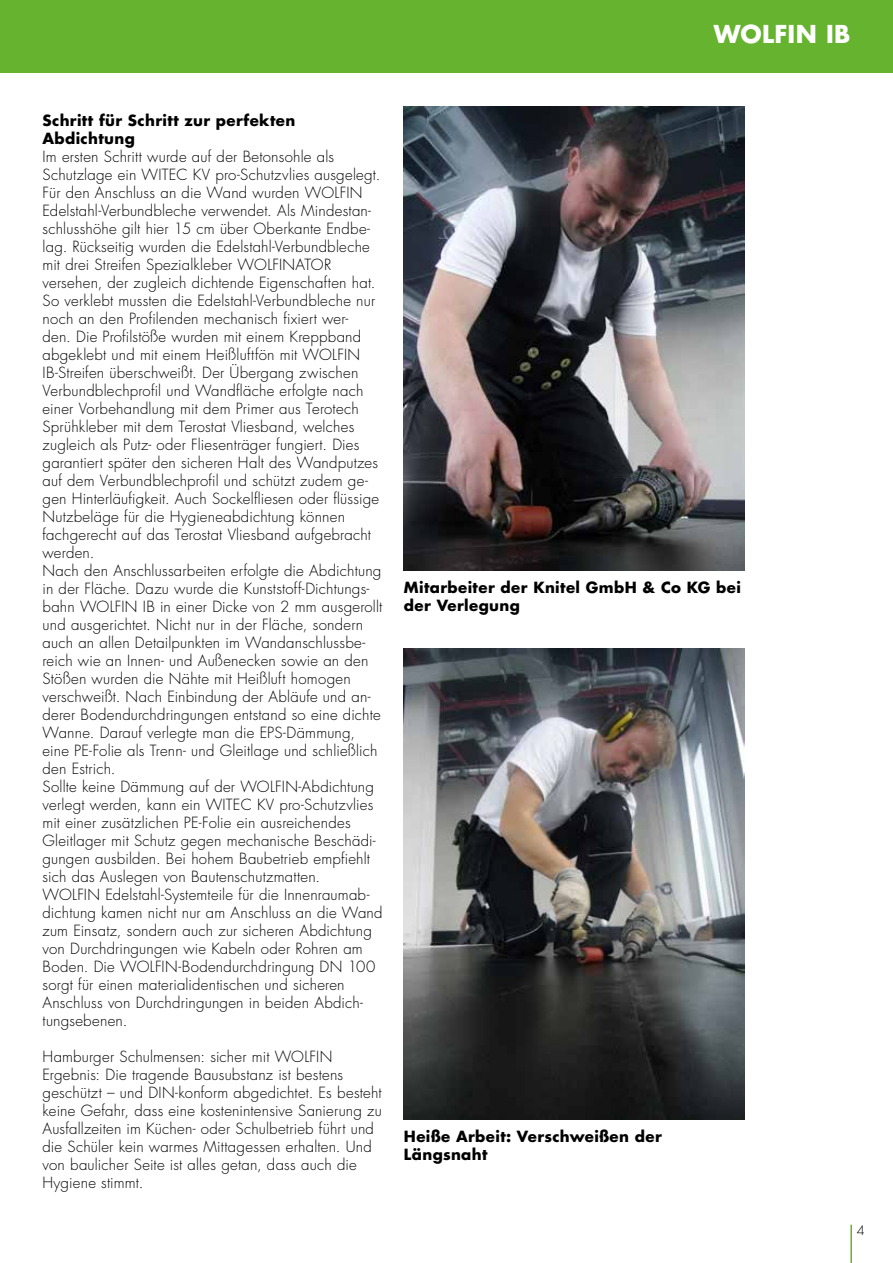
<style>
.page{position:relative;width:893px;height:1263px;background:#fff}
.page>*{position:absolute;margin:0;border:0;box-sizing:border-box;transform-origin:0 0}
.t1{font:700 24px "Futura Std";letter-spacing:.015em;color:#fff}
.t2{font:300 15px/18px "Futura Std";letter-spacing:.015em;color:#000}
.t3{font:700 15px/18px "Futura Std";letter-spacing:.025em;color:#000}
.t4{font:300 12.75px "Futura Std";color:#000}
</style>
<div class="page">
<hr style="left:850px;top:1225px;width:2px;height:38px;background:#65b32e">
<div style="left:0;top:0;width:893px;height:72px;background:#65b32e"></div>
<img style="left:404px;top:106px;width:340px;height:465px">
<img style="left:404px;top:648px;width:340px;height:471px">
<h1 class="t1" style="left:714px;top:18px;width:138px">WOLFIN IB</h1>
<p class="t3" style="left:43px;top:111px;width:254px">Schritt für Schritt zur perfekten<br>Abdichtung</p>
<p class="t2" style="left:43px;top:148px;width:342px">Im ersten Schritt wurde auf der Betonsohle als Schutzlage ein WITEC KV pro-Schutzvlies ausgelegt.<br>Für den Anschluss an die Wand wurden WOLFIN Edelstahl-Verbundbleche verwendet. Als Mindestan&shy;schlusshöhe gilt hier 15 cm über Oberkante Endbe&shy;lag. Rückseitig wurden die Edelstahl-Verbundbleche mit drei Streifen Spezialkleber WOLFINATOR versehen, der zugleich dichtende Eigenschaften hat.<br>So verklebt mussten die Edelstahl-Verbundbleche nur noch an den Profilenden mechanisch fixiert wer-<br>den. Die Profilstöße wurden mit einem Kreppband abgeklebt und mit einem Heißluftfön mit WOLFIN IB-Streifen überschweißt. Der Übergang zwischen Verbundblechprofil und Wandfläche erfolgte nach einer Vorbehandlung mit dem Primer aus Terotech Sprühkleber mit dem Terostat Vliesband, welches zugleich als Putz- oder Fliesenträger fungiert. Dies garantiert später den sicheren Halt des Wandputzes auf dem Verbundblechprofil und schützt zudem ge&shy;gen Hinterläufigkeit. Auch Sockelfliesen oder flüssige Nutzbeläge für die Hygieneabdichtung können fachgerecht auf das Terostat Vliesband aufgebracht werden.<br>Nach den Anschlussarbeiten erfolgte die Abdichtung in der Fläche. Dazu wurde die Kunststoff-Dichtungs&shy;bahn WOLFIN IB in einer Dicke von 2 mm ausgerollt und ausgerichtet. Nicht nur in der Fläche, sondern auch an allen Detailpunkten im Wandanschlussbe&shy;reich wie an Innen- und Außenecken sowie an den Stößen wurden die Nähte mit Heißluft homogen verschweißt. Nach Einbindung der Abläufe und an&shy;derer Bodendurchdringungen entstand so eine dichte Wanne. Darauf verlegte man die EPS-Dämmung, eine PE-Folie als Trenn- und Gleitlage und schließlich den Estrich.<br>Sollte keine Dämmung auf der WOLFIN-Abdichtung verlegt werden, kann ein WITEC KV pro-Schutzvlies mit einer zusätzlichen PE-Folie ein ausreichendes Gleitlager mit Schutz gegen mechanische Beschädi&shy;gungen ausbilden. Bei hohem Baubetrieb empfiehlt sich das Auslegen von Bautenschutzmatten.<br>WOLFIN Edelstahl-Systemteile für die Innenraumab&shy;dichtung kamen nicht nur am Anschluss an die Wand zum Einsatz, sondern auch zur sicheren Abdichtung von Durchdringungen wie Kabeln oder Rohren am Boden. Die WOLFIN-Bodendurchdringung DN 100 sorgt für einen materialidentischen und sicheren Anschluss von Durchdringungen in beiden Abdich&shy;tungsebenen.</p>
<p class="t2" style="left:43px;top:1048px;width:341px">Hamburger Schulmensen: sicher mit WOLFIN Ergebnis: Die tragende Bausubstanz ist bestens geschützt – und DIN-konform abgedichtet. Es besteht keine Gefahr, dass eine kostenintensive Sanierung zu Ausfallzeiten im Küchen- oder Schulbetrieb führt und die Schüler kein warmes Mittagessen erhalten. Und von baulicher Seite ist alles getan, dass auch die Hygiene stimmt.</p>
<p class="t3" style="left:404px;top:578px;width:338px">Mitarbeiter der Knitel GmbH &amp; Co KG bei der Verlegung</p>
<p class="t3" style="left:404px;top:1127px;width:259px">Heiße Arbeit: Verschweißen der<br>Längsnaht</p>
<p class="t4" style="left:857px;top:1223px;width:9px">4</p>
</div>
